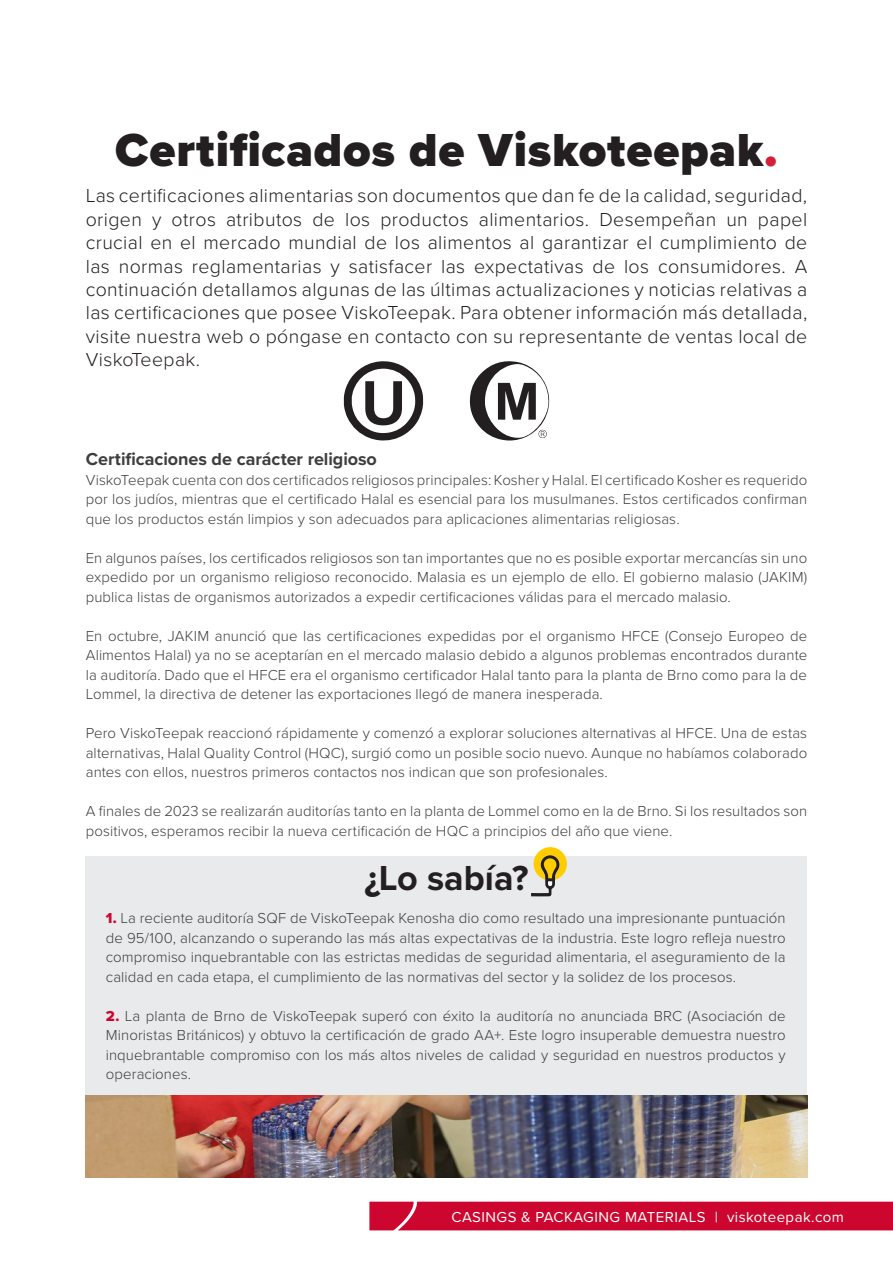
<style>
.page{position:relative;width:893px;height:1263px;background:#fff}
.page>*{position:absolute;margin:0;border:0;box-sizing:border-box;transform-origin:0 0}
.t1{font:900 48px "Proxima Nova";letter-spacing:.015em;color:#231f20}
.t2{font:700 36px "Proxima Nova";color:#231f20}
.t3{font:300 19.5px/23.4px "Proxima Nova";letter-spacing:.02em;color:#231f20;text-align:justify}
.bodytext{font:700 18px "Proxima Nova";letter-spacing:-.005em;color:#3e3e3f}
.bodytext-2{font:300 15px/19.5px "Proxima Nova";letter-spacing:.005em;color:#3e3e3f;text-align:justify}
.t4{font:15px "Proxima Nova";letter-spacing:.03em;color:#fff}
.s1{color:#d41f38}
.s2{font-family:"Proxima Nova Extrabld";font-weight:400;color:#cd062f}
</style>
<div class="page">
<div style="left:369px;top:1202px;width:524px;height:28px;background:#cd062f"></div>
<div style="left:434px;top:1210px;width:427px;height:12px;background:#cd062f"></div>
<div style="left:86px;top:857px;width:721px;height:238px;background:#e9eaeb"></div>
<svg style="left:344px;top:361px;width:79px;height:80px"></svg>
<svg style="left:469px;top:361px;width:80px;height:79px"></svg>
<img style="left:86px;top:1095px;width:722px;height:83px">
<div style="left:534px;top:847px;width:33px;height:33px;background:#fc0;border-radius:50%"></div>
<svg style="left:531px;top:854px;width:30px;height:42px"></svg>
<h1 class="t1" style="left:115px;top:114px;width:664px">Certificados de Viskoteepak<span class="s1">.</span></h1>
<p class="t3" style="left:86px;top:183px;width:723px">Las certificaciones alimentarias son documentos que dan fe de la calidad, seguridad, origen y otros atributos de los productos alimentarios. Desempeñan un papel crucial en el mercado mundial de los alimentos al garantizar el cumplimiento de las normas reglamentarias y satisfacer las expectativas de los consumidores. A continuación detallamos algunas de las últimas actualizaciones y noticias relativas a las certificaciones que posee ViskoTeepak. Para obtener información más detallada, visite nuestra web o póngase en contacto con su representante de ventas local de ViskoTeepak.</p>
<p class="bodytext" style="left:86px;top:446px;width:293px">Certificaciones de carácter religioso</p>
<p class="bodytext-2" style="left:86px;top:469px;width:723px">ViskoTeepak cuenta con dos certificados religiosos principales: Kosher y Halal. El certificado Kosher es requerido por los judíos, mientras que el certificado Halal es esencial para los musulmanes. Estos certificados confirman que los productos están limpios y son adecuados para aplicaciones alimentarias religiosas.</p>
<p class="bodytext-2" style="left:86px;top:547px;width:723px">En algunos países, los certificados religiosos son tan importantes que no es posible exportar mercancías sin uno expedido por un organismo religioso reconocido. Malasia es un ejemplo de ello. El gobierno malasio (JAKIM) publica listas de organismos autorizados a expedir certificaciones válidas para el mercado malasio.</p>
<p class="bodytext-2" style="left:86px;top:625px;width:723px">En octubre, JAKIM anunció que las certificaciones expedidas por el organismo HFCE (Consejo Europeo de Alimentos Halal) ya no se aceptarían en el mercado malasio debido a algunos problemas encontrados durante la auditoría. Dado que el HFCE era el organismo certificador Halal tanto para la planta de Brno como para la de Lommel, la directiva de detener las exportaciones llegó de manera inesperada.</p>
<p class="bodytext-2" style="left:86px;top:723px;width:723px">Pero ViskoTeepak reaccionó rápidamente y comenzó a explorar soluciones alternativas al HFCE. Una de estas alternativas, Halal Quality Control (HQC), surgió como un posible socio nuevo. Aunque no habíamos colaborado antes con ellos, nuestros primeros contactos nos indican que son profesionales.</p>
<p class="bodytext-2" style="left:86px;top:801px;width:723px">A finales de 2023 se realizarán auditorías tanto en la planta de Lommel como en la de Brno. Si los resultados son positivos, esperamos recibir la nueva certificación de HQC a principios del año que viene.</p>
<p class="t2" style="left:364px;top:851px;width:165px">¿Lo sabía?</p>
<p class="bodytext-2" style="left:106px;top:908px;width:681px"><span class="s2">1.</span> La reciente auditoría SQF de ViskoTeepak Kenosha dio como resultado una impresionante puntuación de 95/100, alcanzando o superando las más altas expectativas de la industria. Este logro refleja nuestro compromiso inquebrantable con las estrictas medidas de seguridad alimentaria, el aseguramiento de la calidad en cada etapa, el cumplimiento de las normativas del sector y la solidez de los procesos.</p>
<p class="bodytext-2" style="left:106px;top:1005px;width:681px"><span class="s2">2.</span> La planta de Brno de ViskoTeepak superó con éxito la auditoría no anunciada BRC (Asociación de Minoristas Británicos) y obtuvo la certificación de grado AA+. Este logro insuperable demuestra nuestro inquebrantable compromiso con los más altos niveles de calidad y seguridad en nuestros productos y operaciones.</p>
<p class="t4" style="left:451px;top:1206px;width:394px">CASINGS &amp; PACKAGING MATERIALS | viskoteepak.com</p>
</div>
